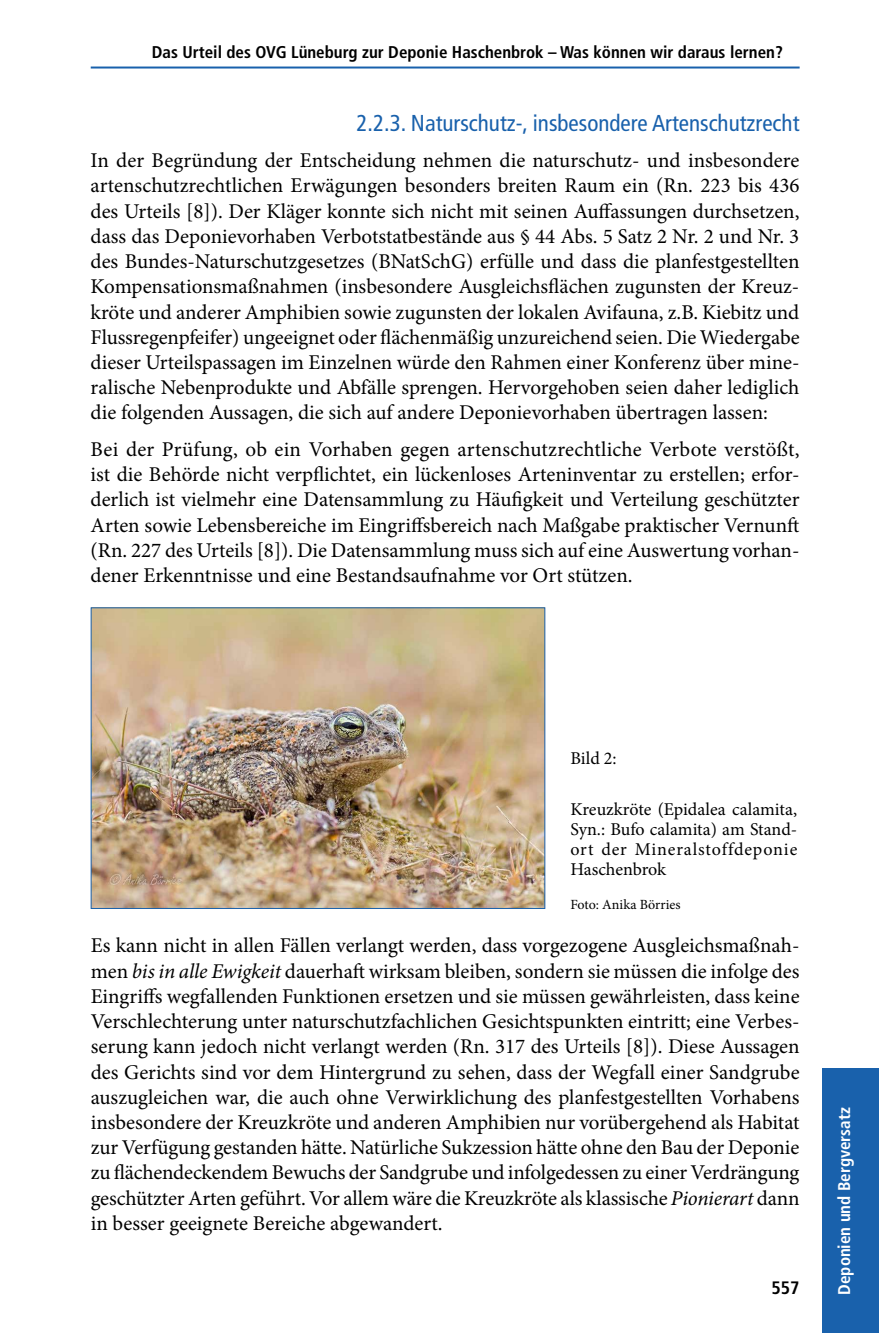
<style>
.page{position:relative;width:879px;height:1333px;background:#fff}
.page>*{position:absolute;margin:0;border:0;box-sizing:border-box;transform-origin:0 0}
.t1{font:condensed 23px "Frutiger";color:#1961ac}
.t2{font:21px/25.2px "Minion Pro";color:#000;text-align:justify}
.t3{font:18px/20px "Minion Pro";letter-spacing:.035em;color:#000;text-align:justify}
.t4{font:700 condensed 18px "Frutiger";color:#000}
.t5{font:700 condensed 17px "Frutiger";color:#000}
.t6{font:700 condensed 17px "Frutiger";color:#fff}
.t7{font:14px "Minion Pro";color:#000}
.s1{font-style:italic}
</style>
<div class="page">
<hr style="left:91px;top:66px;width:708px;height:2px;background:#1961ac">
<div style="left:822px;top:1068px;width:57px;height:264px;background:#1961ac"></div>
<img style="left:93px;top:609px;width:450px;height:297px">
<div style="left:91px;top:607px;width:454px;height:301px;border:1px solid #1961ac"></div>
<p class="t5" style="left:152px;top:42px;width:632px">Das Urteil des OVG Lüneburg zur Deponie Haschenbrok – Was können wir daraus lernen?</p>
<p class="t1" style="left:357px;top:109px;width:444px">2.2.3. Naturschutz-, insbesondere Artenschutzrecht</p>
<p class="t2" style="left:91px;top:148px;width:710px">In der Begründung der Entscheidung nehmen die naturschutz- und insbesondere artenschutzrechtlichen Erwägungen besonders breiten Raum ein (Rn. 223 bis 436 des Urteils [8]). Der Kläger konnte sich nicht mit seinen Auffassungen durchsetzen, dass das Deponievorhaben Verbotstatbestände aus § 44 Abs. 5 Satz 2 Nr. 2 und Nr. 3 des Bundes-Naturschutzgesetzes (BNatSchG) erfülle und dass die planfestgestellten Kompensationsmaßnahmen (insbesondere Ausgleichsflächen zugunsten der Kreuz&shy;kröte und anderer Amphibien sowie zugunsten der lokalen Avifauna, z.B. Kiebitz und Flussregenpfeifer) ungeeignet oder flächenmäßig unzureichend seien. Die Wiedergabe dieser Urteilspassagen im Einzelnen würde den Rahmen einer Konferenz über mine&shy;ralische Nebenprodukte und Abfälle sprengen. Hervorgehoben seien daher lediglich die folgenden Aussagen, die sich auf andere Deponievorhaben übertragen lassen:</p>
<p class="t2" style="left:91px;top:436px;width:710px">Bei der Prüfung, ob ein Vorhaben gegen artenschutzrechtliche Verbote verstößt, ist die Behörde nicht verpflichtet, ein lückenloses Arteninventar zu erstellen; erfor&shy;derlich ist vielmehr eine Datensammlung zu Häufigkeit und Verteilung geschützter Arten sowie Lebensbereiche im Eingriffsbereich nach Maßgabe praktischer Vernunft (Rn. 227 des Urteils [8]). Die Datensammlung muss sich auf eine Auswertung vorhan&shy;dener Erkenntnisse und eine Bestandsaufnahme vor Ort stützen.</p>
<p class="t3" style="left:570px;top:748px;width:48px">Bild 2:</p>
<p class="t3" style="left:570px;top:799px;width:228px">Kreuzkröte (Epidalea calamita, Syn.: Bufo calamita) am Stand&shy;ort der Mineralstoffdeponie Haschenbrok</p>
<p class="t7" style="left:570px;top:895px;width:112px">Foto: Anika Börries</p>
<p class="t2" style="left:91px;top:933px;width:710px">Es kann nicht in allen Fällen verlangt werden, dass vorgezogene Ausgleichsmaßnah&shy;men <span class="s1">bis in alle Ewigkeit</span> dauerhaft wirksam bleiben, sondern sie müssen die infolge des Eingriffs wegfallenden Funktionen ersetzen und sie müssen gewährleisten, dass keine Verschlechterung unter naturschutzfachlichen Gesichtspunkten eintritt; eine Verbes&shy;serung kann jedoch nicht verlangt werden (Rn. 317 des Urteils [8]). Diese Aussagen des Gerichts sind vor dem Hintergrund zu sehen, dass der Wegfall einer Sandgrube auszugleichen war, die auch ohne Verwirklichung des planfestgestellten Vorhabens insbesondere der Kreuzkröte und anderen Amphibien nur vorübergehend als Habitat zur Verfügung gestanden hätte. Natürliche Sukzession hätte ohne den Bau der Deponie zu flächendeckendem Bewuchs der Sandgrube und infolgedessen zu einer Verdrängung geschützter Arten geführt. Vor allem wäre die Kreuzkröte als klassische <span class="s1">Pionierart</span> dann in besser geeignete Bereiche abgewandert.</p>
<p class="t4" style="left:771px;top:1276px;width:30px">557</p>
<p class="t6" style="left:834px;top:1294px;width:189px;rotate:-90deg">Deponien und Bergversatz</p>
</div>
